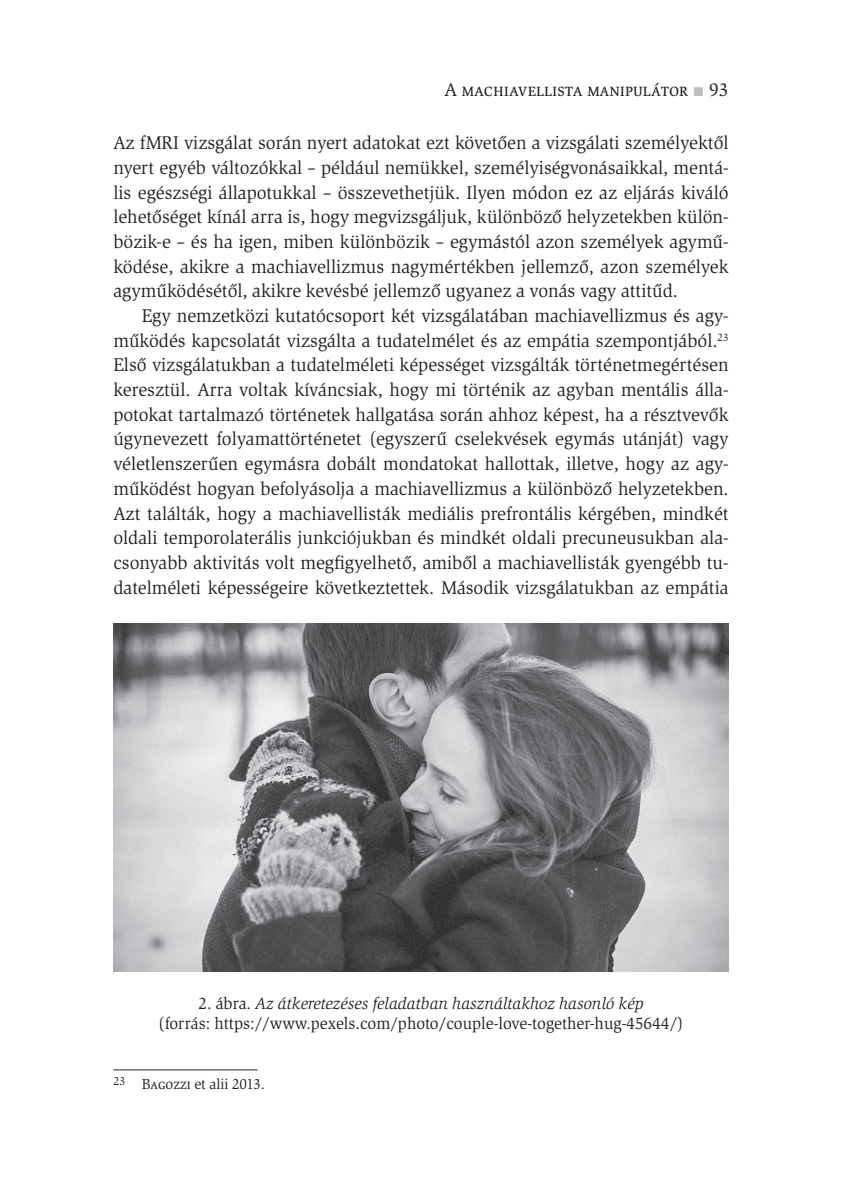
<style>
.page{position:relative;width:842px;height:1191px;background:#fff}
.page>*{position:absolute;margin:0;border:0;box-sizing:border-box;transform-origin:0 0}
.t1{font:19px/24.6px "Slimbach Itc TOT";color:#231f20;text-align:justify}
.t2{font:17px/20px "Slimbach Itc TOT";color:#231f20;text-align:center}
.t3{font:15px "Slimbach Itc TOT";color:#231f20}
.s1{font-family:"Book Antiqua";color:#bcbdc0}
.s2{font-style:italic}
</style>
<div class="page">
<hr style="left:113px;top:1069px;width:144px;height:1px;background:#231f20">
<img style="left:113px;top:624px;width:616px;height:347px">
<p class="t1" style="left:445px;top:78px;width:285px">A machiavellista manipulátor <span class="s1">■</span> 93</p>
<p class="t1" style="left:113px;top:131px;width:617px">Az fMRI vizsgálat során nyert adatokat ezt követően a vizsgálati személyektől nyert egyéb változókkal – például nemükkel, személyiségvonásaikkal, mentá&shy;lis egészségi állapotukkal – összevethetjük. Ilyen módon ez az eljárás kiváló lehetőséget kínál arra is, hogy megvizsgáljuk, különböző helyzetekben külön&shy;bözik-e – és ha igen, miben különbözik – egymástól azon személyek agymű&shy;ködése, akikre a machiavellizmus nagymértékben jellemző, azon személyek agyműködésétől, akikre kevésbé jellemző ugyanez a vonás vagy attitűd.</p>
<p class="t1" style="left:113px;top:304px;width:617px;text-indent:28px">Egy nemzetközi kutatócsoport két vizsgálatában machiavellizmus és agy&shy;működés kapcsolatát vizsgálta a tudatelmélet és az empátia szempontjából.<sup>23<br></sup>Első vizsgálatukban a tudatelméleti képességet vizsgálták történetmegértésen keresztül. Arra voltak kíváncsiak, hogy mi történik az agyban mentális álla&shy;potokat tartalmazó történetek hallgatása során ahhoz képest, ha a résztvevők úgynevezett folyamattörténetet (egyszerű cselekvések egymás utánját) vagy véletlenszerűen egymásra dobált mondatokat hallottak, illetve, hogy az agy&shy;működést hogyan befolyásolja a machiavellizmus a különböző helyzetekben.<br>Azt találták, hogy a machiavellisták mediális prefrontális kérgében, mindkét oldali temporolaterális junkciójukban és mindkét oldali precuneusukban ala&shy;csonyabb aktivitás volt megfigyelhető, amiből a machiavellisták gyengébb tu&shy;datelméleti képességeire következtettek. Második vizsgálatukban az empátia</p>
<p class="t2" style="left:158px;top:993px;width:527px">2. ábra. <span class="s2">Az átkeretezéses feladatban használtakhoz hasonló kép<br></span>(forrás: https://www.pexels.com/photo/couple-love-together-hug-45644/)</p>
<p class="t3" style="left:113px;top:1075px;width:153px"><sup>23</sup> Bagozzi et alii 2013.</p>
</div>
